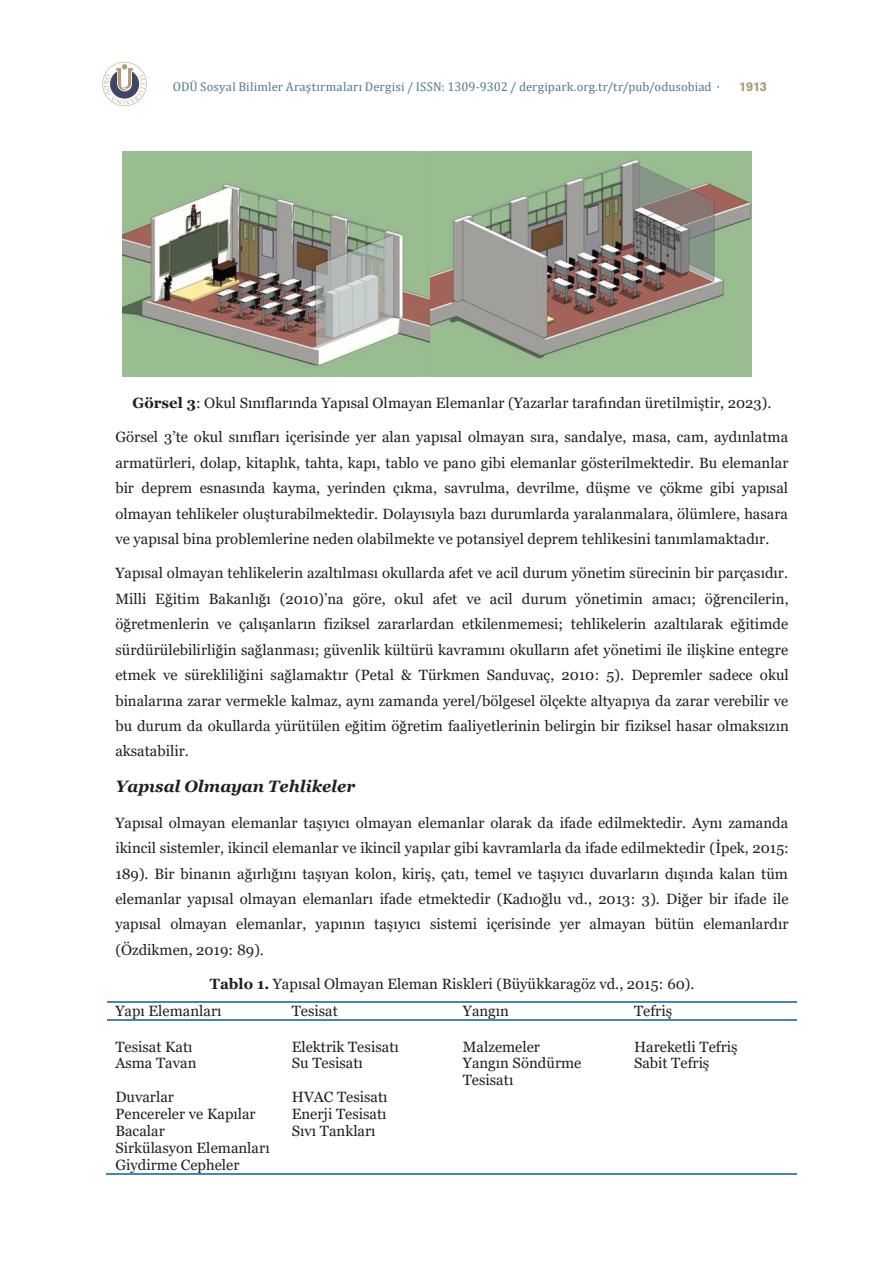
<style>
.page{position:relative;width:893px;height:1263px;background:#fff}
.page>*{position:absolute;margin:0;border:0;box-sizing:border-box;transform-origin:0 0}
.t1{font:italic 700 16.5px "Georgia";color:#231f20}
.t2{font:14.85px/25.5px "Georgia";color:#231f20;text-align:justify}
.t3{font:12.75px "Cambria";letter-spacing:.01em;color:#517990}
.t4{font:700 12.75px "Akzidenz Grotesk Pro";color:#a99c7a}
.s1{font-weight:700}
</style>
<div class="page">
<svg style="left:102px;top:62px;width:45px;height:44px"></svg>
<hr style="left:107px;top:1001px;width:177px;height:2px;background:#4a81bf">
<hr style="left:285px;top:1001px;width:170px;height:2px;background:#4a81bf">
<hr style="left:456px;top:1001px;width:170px;height:2px;background:#4a81bf">
<hr style="left:627px;top:1001px;width:170px;height:2px;background:#4a81bf">
<hr style="left:107px;top:1020px;width:177px;height:1px;background:#4a81bf">
<hr style="left:285px;top:1020px;width:170px;height:1px;background:#4a81bf">
<hr style="left:456px;top:1020px;width:170px;height:1px;background:#4a81bf">
<hr style="left:627px;top:1020px;width:170px;height:1px;background:#4a81bf">
<hr style="left:106px;top:1173px;width:178px;height:2px;background:#4a81bf">
<hr style="left:284px;top:1173px;width:171px;height:2px;background:#4a81bf">
<hr style="left:455px;top:1173px;width:171px;height:2px;background:#4a81bf">
<hr style="left:626px;top:1173px;width:171px;height:2px;background:#4a81bf">
<img style="left:123px;top:151px;width:629px;height:225px">
<p class="t3" style="left:173px;top:79px;width:549px">ODÜ Sosyal Bilimler Araştırmaları Dergisi / ISSN: 1309-9302 / dergipark.org.tr/tr/pub/odusobiad ∙</p>
<p class="t4" style="left:739px;top:78px;width:29px">1913</p>
<p class="t2" style="left:132px;top:390px;width:641px"><span class="s1">Görsel 3</span>: Okul Sınıflarında Yapısal Olmayan Elemanlar (Yazarlar tarafından üretilmiştir, 2023).</p>
<p class="t2" style="left:115px;top:425px;width:674px">Görsel 3’te okul sınıfları içerisinde yer alan yapısal olmayan sıra, sandalye, masa, cam, aydınlatma armatürleri, dolap, kitaplık, tahta, kapı, tablo ve pano gibi elemanlar gösterilmektedir. Bu elemanlar bir deprem esnasında kayma, yerinden çıkma, savrulma, devrilme, düşme ve çökme gibi yapısal olmayan tehlikeler oluşturabilmektedir. Dolayısıyla bazı durumlarda yaralanmalara, ölümlere, hasara ve yapısal bina problemlerine neden olabilmekte ve potansiyel deprem tehlikesini tanımlamaktadır.</p>
<p class="t2" style="left:115px;top:561px;width:675px">Yapısal olmayan tehlikelerin azaltılması okullarda afet ve acil durum yönetim sürecinin bir parçasıdır.<br>Milli Eğitim Bakanlığı (2010)’na göre, okul afet ve acil durum yönetimin amacı; öğrencilerin, öğretmenlerin ve çalışanların fiziksel zararlardan etkilenmemesi; tehlikelerin azaltılarak eğitimde sürdürülebilirliğin sağlanması; güvenlik kültürü kavramını okulların afet yönetimi ile ilişkine entegre etmek ve sürekliliğini sağlamaktır (Petal &amp; Türkmen Sanduvaç, 2010: 5). Depremler sadece okul binalarına zarar vermekle kalmaz, aynı zamanda yerel/bölgesel ölçekte altyapıya da zarar verebilir ve bu durum da okullarda yürütülen eğitim öğretim faaliyetlerinin belirgin bir fiziksel hasar olmaksızın aksatabilir.</p>
<p class="t1" style="left:115px;top:776px;width:241px">Yapısal Olmayan Tehlikeler</p>
<p class="t2" style="left:115px;top:810px;width:675px">Yapısal olmayan elemanlar taşıyıcı olmayan elemanlar olarak da ifade edilmektedir. Aynı zamanda ikincil sistemler, ikincil elemanlar ve ikincil yapılar gibi kavramlarla da ifade edilmektedir (İpek, 2015:<br>189). Bir binanın ağırlığını taşıyan kolon, kiriş, çatı, temel ve taşıyıcı duvarların dışında kalan tüm elemanlar yapısal olmayan elemanları ifade etmektedir (Kadıoğlu vd., 2013: 3). Diğer bir ifade ile yapısal olmayan elemanlar, yapının taşıyıcı sistemi içerisinde yer almayan bütün elemanlardır (Özdikmen, 2019: 89).</p>
<p class="t2" style="left:115px;top:971px;width:581px;line-height:26.8px;text-indent:95px"><span class="s1">Tablo 1.</span> Yapısal Olmayan Eleman Riskleri (Büyükkaragöz vd., 2015: 60).<br>Yapı Elemanları</p>
<p class="t2" style="left:292px;top:998px;width:48px">Tesisat</p>
<p class="t2" style="left:463px;top:998px;width:48px">Yangın</p>
<p class="t2" style="left:634px;top:998px;width:40px">Tefriş</p>
<p class="t2" style="left:115px;top:1034px;width:79px">Tesisat Katı</p>
<p class="t2" style="left:292px;top:1034px;width:109px">Elektrik Tesisatı</p>
<p class="t2" style="left:463px;top:1034px;width:79px">Malzemeler</p>
<p class="t2" style="left:634px;top:1034px;width:105px">Hareketli Tefriş</p>
<p class="t2" style="left:115px;top:1051px;width:83px">Asma Tavan</p>
<p class="t2" style="left:292px;top:1051px;width:73px">Su Tesisatı</p>
<p class="t2" style="left:463px;top:1055px;width:120px;line-height:17px">Yangın Söndürme<br>Tesisatı</p>
<p class="t2" style="left:634px;top:1051px;width:77px">Sabit Tefriş</p>
<p class="t2" style="left:115px;top:1085px;width:60px">Duvarlar</p>
<p class="t2" style="left:292px;top:1085px;width:97px">HVAC Tesisatı</p>
<p class="t2" style="left:115px;top:1102px;width:142px">Pencereler ve Kapılar</p>
<p class="t2" style="left:292px;top:1102px;width:96px">Enerji Tesisatı</p>
<p class="t2" style="left:115px;top:1119px;width:51px">Bacalar</p>
<p class="t2" style="left:292px;top:1119px;width:85px">Sıvı Tankları</p>
<p class="t2" style="left:115px;top:1140px;width:156px;line-height:16.8px">Sirkülasyon Elemanları<br>Giydirme Cepheler</p>
</div>
